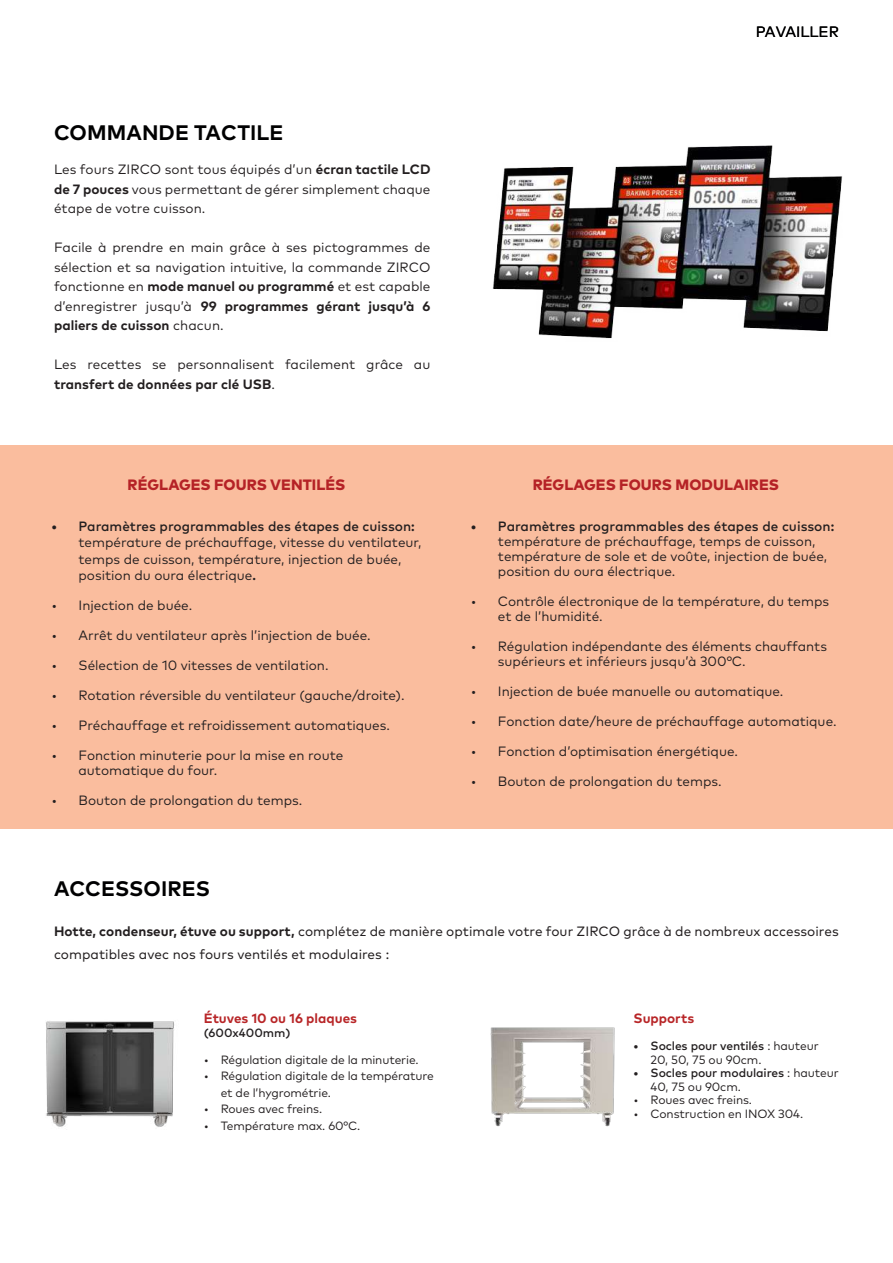
<style>
.page{position:relative;width:893px;height:1263px;background:#fff}
.page>*{position:absolute;margin:0;border:0;box-sizing:border-box;transform-origin:0 0}
.t1{font:700 21px "Mark";letter-spacing:.005em;color:#000001}
.t2{font:800 15px "Mark Pro";letter-spacing:.005em;color:#b52226}
.t3{font:15px "Mark";color:#000001}
.t4{font:13.5px/19.5px "Mark Pro";color:#231f20}
.t5{font:13.5px/22.5px "Mark";letter-spacing:.005em;color:#231f20}
.t6{font:500 13.5px "Mark Pro";color:#231f20}
.t7{font:700 13.5px "Mark Pro";color:#b82628}
.t8{font:12px/16.5px "Mark Pro";letter-spacing:-.01em;color:#231f20}
.t9{font:500 12px/13.5px "Mark Pro";letter-spacing:-.01em;color:#231f20}
.s1{font-weight:700}
.s2{font-weight:500}
.s3{font-weight:400}
</style>
<div class="page">
<div style="left:0;top:445px;width:893px;height:383px;background:#fabd9e"></div>
<img style="left:46px;top:1021px;width:128px;height:106px">
<img style="left:492px;top:145px;width:350px;height:194px">
<img style="left:490px;top:1027px;width:125px;height:100px">
<h1 class="t1" style="left:54px;top:119px;width:231px">COMMANDE TACTILE</h1>
<p class="t4" style="left:54px;top:159px;width:378px;text-align:justify">Les fours ZIRCO sont tous équipés d’un <span class="s1">écran tactile LCD de 7 pouces</span> vous permettant de gérer simplement chaque étape de votre cuisson.</p>
<p class="t4" style="left:54px;top:237px;width:378px;text-align:justify">Facile à prendre en main grâce à ses pictogrammes de sélection et sa navigation intuitive, la commande ZIRCO fonctionne en <span class="s1">mode manuel ou programmé</span> et est capable d’enregistrer jusqu’à <span class="s1">99 programmes gérant jusqu’à 6 paliers de cuisson</span> chacun.</p>
<p class="t4" style="left:54px;top:354px;width:378px">Les recettes se personnalisent facilement grâce au <span class="s1">transfert de données par clé USB</span>.</p>
<p class="t2" style="left:128px;top:473px;width:219px">RÉGLAGES FOURS VENTILÉS</p>
<p class="t6" style="left:52px;top:516px;width:365px">• Paramètres programmables des étapes de cuisson:</p>
<p class="t4" style="left:79px;top:533px;width:344px;line-height:16.5px">température de préchauffage, vitesse du ventilateur, temps de cuisson, température, injection de buée, position du oura électrique<span class="s2">.</span></p>
<p class="t4" style="left:52px;top:594px;width:142px">• Injection de buée.</p>
<p class="t4" style="left:52px;top:624px;width:321px">• Arrêt du ventilateur après l’injection de buée.</p>
<p class="t4" style="left:52px;top:654px;width:279px">• Sélection de 10 vitesses de ventilation.</p>
<p class="t4" style="left:52px;top:684px;width:355px">• Rotation réversible du ventilateur (gauche/droite).</p>
<p class="t4" style="left:52px;top:714px;width:340px">• Préchauffage et refroidissement automatiques.</p>
<p class="t4" style="left:79px;top:747px;width:266px;line-height:15px;text-indent:-27px">• Fonction minuterie pour la mise en route automatique du four.</p>
<p class="t4" style="left:52px;top:789px;width:252px">• Bouton de prolongation du temps.</p>
<p class="t3" style="left:756px;top:23px;width:85px">PAVAILLER</p>
<p class="t2" style="left:533px;top:473px;width:248px">RÉGLAGES FOURS MODULAIRES</p>
<p class="t6" style="left:471px;top:516px;width:365px">• Paramètres programmables des étapes de cuisson:</p>
<p class="t4" style="left:498px;top:532px;width:331px;line-height:15px">température de préchauffage, temps de cuisson, température de sole et de voûte, injection de buée, position du oura électrique.</p>
<p class="t4" style="left:498px;top:592px;width:333px;line-height:15px;text-indent:-27px">• Contrôle électronique de la température, du temps et de l’humidité.</p>
<p class="t4" style="left:498px;top:637px;width:331px;line-height:15px;text-indent:-27px">• Régulation indépendante des éléments chauffants supérieurs et inférieurs jusqu’à 300°C.</p>
<p class="t4" style="left:471px;top:680px;width:314px">• Injection de buée manuelle ou automatique.</p>
<p class="t4" style="left:471px;top:710px;width:367px">• Fonction date/heure de préchauffage automatique.</p>
<p class="t4" style="left:471px;top:740px;width:269px">• Fonction d’optimisation énergétique.</p>
<p class="t4" style="left:471px;top:770px;width:252px">• Bouton de prolongation du temps.</p>
<h1 class="t1" style="left:54px;top:875px;width:158px">ACCESSOIRES</h1>
<p class="t5" style="left:54px;top:920px;width:786px"><span class="s1">Hotte, condenseur, étuve ou support,</span> complétez de manière optimale votre four ZIRCO grâce à de nombreux accessoires compatibles avec nos fours ventilés et modulaires :</p>
<p class="t7" style="left:204px;top:1008px;width:155px">Étuves 10 ou 16 plaques</p>
<p class="t9" style="left:204px;top:1025px;width:88px">(600x400mm)</p>
<p class="t8" style="left:204px;top:1050px;width:216px">• Régulation digitale de la minuterie.</p>
<p class="t8" style="left:221px;top:1067px;width:215px;text-indent:-17px">• Régulation digitale de la température et de l’hygrométrie.</p>
<p class="t8" style="left:204px;top:1100px;width:120px">• Roues avec freins.</p>
<p class="t8" style="left:204px;top:1116px;width:158px">• Température max. 60°C.</p>
<p class="t7" style="left:634px;top:1008px;width:62px">Supports</p>
<p class="t8" style="left:651px;top:1038px;width:170px;line-height:13.5px;text-indent:-17px"><span class="s2">• Socles pour ventilés</span> : hauteur<br>20, 50, 75 ou 90cm.</p>
<p class="t9" style="left:651px;top:1065px;width:190px;text-indent:-17px">• Socles pour modulaires <span class="s3">: hauteur<br>40, 75 ou 90cm.</span></p>
<p class="t8" style="left:634px;top:1091px;width:120px">• Roues avec freins.</p>
<p class="t8" style="left:634px;top:1104px;width:171px">• Construction en INOX 304.</p>
</div>
